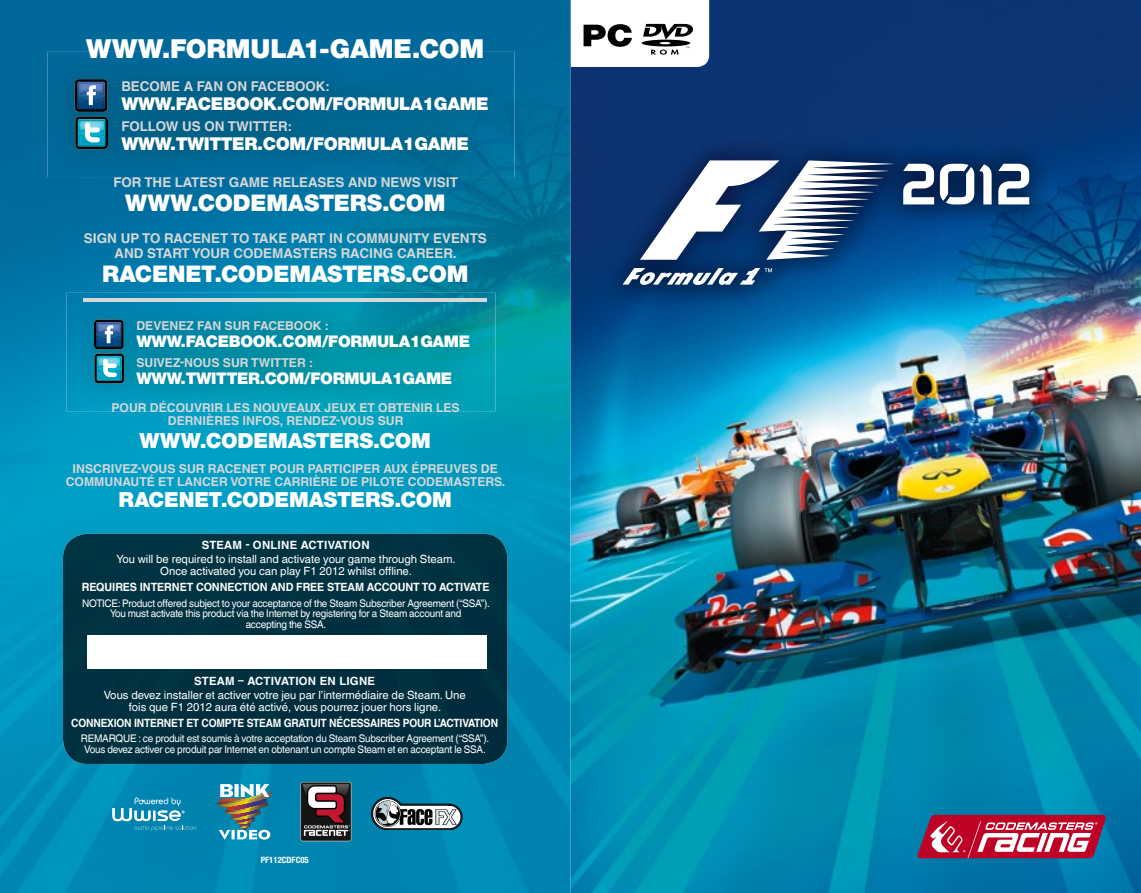
<style>
.page{position:relative;width:1141px;height:893px;background:#fff}
.page>*{position:absolute;margin:0;border:0;box-sizing:border-box;transform-origin:0 0}
.t1{font:900 26.25px "Helvetica Neue";letter-spacing:-.005em;color:#fff}
.t2{font:900 22.93px "Helvetica Neue";letter-spacing:-.01em;color:#fff}
.t3{font:900 20.82px "Helvetica Neue";letter-spacing:-.01em;color:#fff}
.t4{font:900 17.68px "Helvetica Neue";letter-spacing:-.02em;color:#fff}
.t5{font:900 16.1px "Helvetica Neue";letter-spacing:-.02em;color:#fff}
.t6{font:700 13.47px/14.9px "Helvetica World";color:#d5d7d8;text-align:center}
.t7{font:700 12.25px/13.1px "Helvetica World";color:#d5d7d8;text-align:center}
.t8{font:11.38px/11.4px "Helvetica World";color:#fff;text-align:center}
.t9{font:700 11.38px "Helvetica World";letter-spacing:-.015em;color:#fff;scale:.9 1}
.t10{font:700 11.38px "Helvetica World";letter-spacing:-.015em;color:#fff;scale:.95 1}
.t11{font:700 11.38px "Helvetica World";letter-spacing:.02em;color:#fff}
.t12{font:10.5px/10.5px "Helvetica World";letter-spacing:-.02em;color:#fff;text-align:center;scale:.95 1}
.t13{font:700 condensed 8.75px "Helvetica Neue";color:#fff}
</style>
<div class="page">
<img style="left:0;top:0;width:1141px;height:893px">
<img style="left:596px;top:132px;width:461px;height:180px">
<svg style="left:640px;top:160px;width:253px;height:100px"></svg>
<svg style="left:623px;top:268px;width:149px;height:17px"></svg>
<svg style="left:903px;top:164px;width:31px;height:40px"></svg>
<svg style="left:998px;top:164px;width:31px;height:40px"></svg>
<svg style="left:940px;top:164px;width:52px;height:40px"></svg>
<img style="left:47px;top:52px;width:467px;height:125px">
<svg style="left:74px;top:79px;width:34px;height:71px;background:#33708c"></svg>
<svg style="left:917px;top:815px;width:189px;height:43px"></svg>
<img style="left:67px;top:293px;width:428px;height:118px">
<svg style="left:94px;top:319px;width:31px;height:65px;background:#34758f"></svg>
<hr style="left:83px;top:298px;width:404px;height:4px;background:#d5d7d8">
<svg style="left:571px;top:0;width:138px;height:67px"></svg>
<div style="left:63px;top:534px;width:444px;height:230px;background:#003240"></div>
<div style="left:87px;top:635px;width:400px;height:34px;background:#fff"></div>
<svg style="left:217px;top:784px;width:56px;height:56px"></svg>
<svg style="left:371px;top:797px;width:91px;height:33px"></svg>
<svg style="left:112px;top:797px;width:84px;height:34px;background:#2f9abe"></svg>
<svg style="left:301px;top:782px;width:50px;height:59px;background:#64494c"></svg>
<h1 class="t1" style="left:86px;top:33px;width:399px">WWW.FORMULA1-GAME.COM</h1>
<p class="t6" style="left:121px;top:79px;width:209px">BECOME A FAN ON FACEBOOK:</p>
<h3 class="t4" style="left:121px;top:93px;width:369px">WWW.FACEBOOK.COM/FORMULA1GAME</h3>
<p class="t6" style="left:121px;top:119px;width:172px">FOLLOW US ON TWITTER:</p>
<h3 class="t4" style="left:121px;top:133px;width:349px">WWW.TWITTER.COM/FORMULA1GAME</h3>
<p class="t6" style="left:113px;top:175px;width:346px">FOR THE LATEST GAME RELEASES AND NEWS VISIT</p>
<h2 class="t2" style="left:125px;top:189px;width:322px">WWW.CODEMASTERS.COM</h2>
<p class="t6" style="left:84px;top:231px;width:405px">SIGN UP TO RACENET TO TAKE PART IN COMMUNITY EVENTS<br>AND START YOUR CODEMASTERS RACING CAREER.</p>
<h2 class="t2" style="left:102px;top:260px;width:368px">RACENET.CODEMASTERS.COM</h2>
<p class="t7" style="left:136px;top:319px;width:193px">DEVENEZ FAN SUR FACEBOOK :</p>
<h3 class="t5" style="left:136px;top:332px;width:335px">WWW.FACEBOOK.COM/FORMULA1GAME</h3>
<p class="t7" style="left:136px;top:356px;width:178px">SUIVEZ-NOUS SUR TWITTER :</p>
<h3 class="t5" style="left:136px;top:369px;width:317px">WWW.TWITTER.COM/FORMULA1GAME</h3>
<p class="t7" style="left:112px;top:401px;width:350px">POUR DÉCOUVRIR LES NOUVEAUX JEUX ET OBTENIR LES<br>DERNIÈRES INFOS, RENDEZ-VOUS SUR</p>
<h3 class="t3" style="left:140px;top:428px;width:293px">WWW.CODEMASTERS.COM</h3>
<p class="t7" style="left:66px;top:462px;width:441px">INSCRIVEZ-VOUS SUR RACENET POUR PARTICIPER AUX ÉPREUVES DE<br>COMMUNAUTÉ ET LANCER VOTRE CARRIÈRE DE PILOTE CODEMASTERS.</p>
<h3 class="t3" style="left:119px;top:487px;width:335px">RACENET.CODEMASTERS.COM</h3>
<p class="t11" style="left:202px;top:539px;width:169px">STEAM - ONLINE ACTIVATION</p>
<p class="t8" style="left:116px;top:554px;width:341px">You will be required to install and activate your game through Steam.<br>Once activated you can play F1 2012 whilst offline.</p>
<p class="t10" style="left:82px;top:580px;width:431px">REQUIRES INTERNET CONNECTION AND FREE STEAM ACCOUNT TO ACTIVATE</p>
<p class="t12" style="left:82px;top:598px;width:431px">NOTICE: Product offered subject to your acceptance of the Steam Subscriber Agreement (“SSA”).<br>You must activate this product via the Internet by registering for a Steam account and<br>accepting the SSA.</p>
<p class="t11" style="left:194px;top:675px;width:182px">STEAM – ACTIVATION EN LIGNE</p>
<p class="t8" style="left:104px;top:690px;width:364px">Vous devez installer et activer votre jeu par l’intermédiaire de Steam. Une fois que F1 2012 aura été activé, vous pourrez jouer hors ligne.</p>
<p class="t9" style="left:71px;top:716px;width:476px">CONNEXION INTERNET ET COMPTE STEAM GRATUIT NÉCESSAIRES POUR L’ACTIVATION</p>
<p class="t12" style="left:81px;top:734px;width:431px">REMARQUE : ce produit est soumis à votre acceptation du Steam Subscriber Agreement (“SSA”).<br>Vous devez activer ce produit par Internet en obtenant un compte Steam et en acceptant le SSA.</p>
<p class="t13" style="left:261px;top:855px;width:50px">PF112CDFC05</p>
</div>
